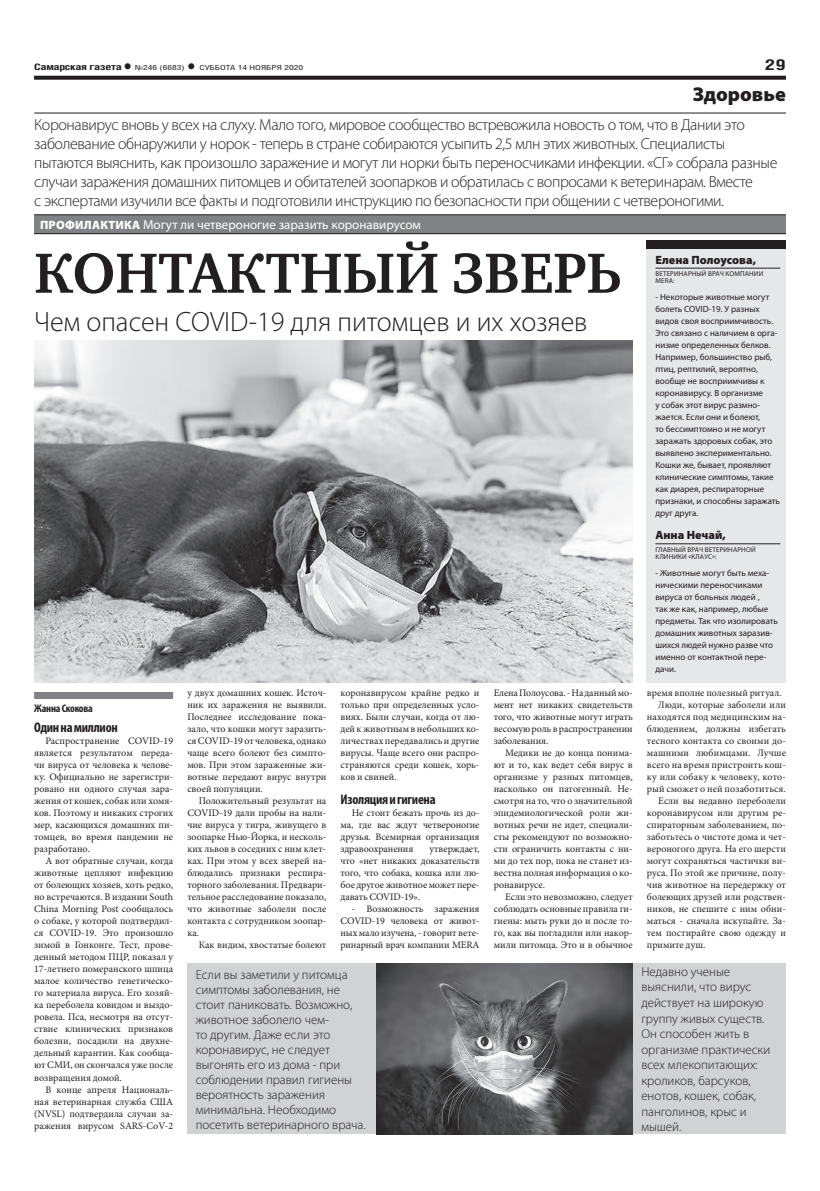
<style>
.page{position:relative;width:820px;height:1191px;background:#fff}
.page>*{position:absolute;margin:0;border:0;box-sizing:border-box;transform-origin:0 0}
.t1{font:700 58px "Charter C";color:#231f20}
.t2{font:300 28px "Myriad Pro";color:#231f20}
.t3{font:900 20px "Myriad Pro";color:#231f20}
.t4{font:300 16px/19px "Myriad Pro";letter-spacing:-.025em;color:#231f20}
.t5{font:700 15px "Helios Cond";color:#231f20;scale:1.4 1}
.t6{font:700 condensed 14px "Myriad Pro";letter-spacing:-.02em;color:#231f20}
.t7{font:300 13px/15px "Myriad Pro";color:#231f20}
.t8{font:13px "Myriad Pro";color:#fff}
.t9{font:900 12px "Myriad Pro";color:#231f20}
.t10{font:700 condensed 11px "Myriad Pro";letter-spacing:-.02em;color:#231f20}
.t11{font:10px/12px "Minion Pro";color:#231f20;text-align:justify}
.t12{font:9px/12px "Myriad Pro";color:#231f20}
.t13{font:700 9px "Helios Cond";letter-spacing:-.02em;color:#231f20;scale:1.4 1}
.t14{font:7px/7px "Myriad Pro";letter-spacing:.02em;color:#231f20}
.t15{font:7px "Helios Cond";color:#231f20;scale:1.4 1}
.s1{font-size:16px}
.s2{font-weight:700;font-size:16px}
.s3{font-weight:900;font-size:12px}
</style>
<div class="page">
<svg style="left:34px;top:76px;width:751px;height:4px;background:#322f2f"></svg>
<div style="left:646px;top:249px;width:139px;height:433px;background:#e6e7e9"></div>
<hr style="left:655px;top:268px;width:125px;height:1px;background:#231f20">
<hr style="left:655px;top:543px;width:125px;height:1px;background:#231f20">
<div style="left:646px;top:240px;width:139px;height:9px;background:#231f20"></div>
<div style="left:34px;top:692px;width:139px;height:7px;background:#808285"></div>
<hr style="left:34px;top:113px;width:751px;height:1px;background:#231f20">
<div style="left:34px;top:215px;width:751px;height:19px;background:#808285"></div>
<hr style="left:34px;top:214px;width:751px;height:1px;background:#231f20">
<hr style="left:34px;top:233px;width:751px;height:1px;background:#231f20">
<img style="left:34px;top:341px;width:598px;height:341px">
<div style="left:187px;top:963px;width:598px;height:170px;background:#d1d2d4"></div>
<img style="left:376px;top:963px;width:256px;height:171px">
<p class="t13" style="left:34px;top:61px;width:71px">Самарская газета<span class="s1">•</span></p>
<p class="t15" style="left:135px;top:63px;width:122px">№246 (6683) <span class="s2">•</span> СУББОТА 14 НОЯБРЯ 2020</p>
<h3 class="t5" style="left:764px;top:55px;width:17px">29</h3>
<h3 class="t3" style="left:692px;top:83px;width:95px">Здоровье</h3>
<p class="t4" style="left:34px;top:115px;width:744px">Коронавирус вновь у всех на слуху. Мало того, мировое сообщество встревожила новость о том, что в Дании это заболевание обнаружили у норок - теперь в стране собираются усыпить 2,5 млн этих животных. Специалисты пытаются выяснить, как произошло заражение и могут ли норки быть переносчиками инфекции. «СГ» собрала разные случаи заражения домашних питомцев и обитателей зоопарков и обратилась с вопросами к ветеринарам. Вместе<br>с экспертами изучили все факты и подготовили инструкцию по безопасности при общении с четвероногими.</p>
<h3 class="t8" style="left:40px;top:217px;width:382px"><span class="s3">ПРОФИЛАКТИКА</span> Могут ли четвероногие заразить коронавирусом</h3>
<h1 class="t1" style="left:34px;top:241px;width:588px">КОНТАКТНЫЙ ЗВЕРЬ</h1>
<h2 class="t2" style="left:34px;top:305px;width:554px">Чем опасен COVID-19 для питомцев и их хозяев</h2>
<p class="t9" style="left:655px;top:253px;width:102px">Елена Полоусова,</p>
<p class="t14" style="left:655px;top:270px;width:109px">ВЕТЕРИНАРНЫЙ ВРАЧ КОМПАНИИ<br>MERA:</p>
<p class="t12" style="left:655px;top:291px;width:126px">- Некоторые животные могут болеть COVID-19. У разных видов своя восприимчивость.<br>Это связано с наличием в орга&shy;низме определенных белков.<br>Например, большинство рыб, птиц, рептилий, вероятно, вообще не восприимчивы к коронавирусу. В организме<br>у собак этот вирус размно&shy;жается. Если они и болеют,<br>то бессимптомно и не могут заражать здоровых собак, это выявлено экспериментально.<br>Кошки же, бывает, проявляют клинические симптомы, такие как диарея, респираторные признаки, и способны заражать друг друга.</p>
<p class="t9" style="left:655px;top:528px;width:72px">Анна Нечай,</p>
<p class="t14" style="left:655px;top:546px;width:102px">ГЛАВНЫЙ ВРАЧ ВЕТЕРИНАРНОЙ<br>КЛИНИКИ «КЛАУС»:</p>
<p class="t12" style="left:655px;top:567px;width:124px">- Животные могут быть меха&shy;ническими переносчиками вируса от больных людей ,<br>так же как, например, любые предметы. Так что изолировать домашних животных заразив&shy;шихся людей нужно разве что именно от контактной пере&shy;дачи.</p>
<p class="t10" style="left:34px;top:702px;width:60px">Жанна Скокова</p>
<h3 class="t6" style="left:34px;top:719px;width:85px">Один на миллион</h3>
<p class="t11" style="left:34px;top:735px;width:140px;text-indent:11px">Распространение COVID-19 является результатом переда&shy;чи вируса от человека к челове&shy;ку. Официально не зарегистри&shy;ровано ни одного случая зара&shy;жения от кошек, собак или хомя&shy;ков. Поэтому и никаких строгих мер, касающихся домашних пи&shy;томцев, во время пандемии не разработано.</p>
<p class="t11" style="left:34px;top:855px;width:140px;text-indent:11px">А вот обратные случаи, когда животные цепляют инфекцию от болеющих хозяев, хоть редко, но встречаются. В издании South China Morning Post сообщалось о собаке, у которой подтвердил&shy;ся COVID-19. Это произошло зимой в Гонконге. Тест, прове&shy;денный методом ПЦР, показал у 17-летнего померанского шпица малое количество генетическо&shy;го материала вируса. Его хозяй&shy;ка переболела ковидом и выздо&shy;ровела. Пса, несмотря на отсут&shy;ствие клинических признаков болезни, посадили на двухне&shy;дельный карантин. Как сообща&shy;ют СМИ, он скончался уже после возвращения домой.</p>
<p class="t11" style="left:34px;top:1083px;width:140px;text-indent:11px">В конце апреля Националь&shy;ная ветеринарная служба США (NVSL) подтвердила случаи за&shy;ражения вирусом SARS-CoV-2</p>
<p class="t11" style="left:187px;top:687px;width:140px">у двух домашних кошек. Источ&shy;ник их заражения не выявили.<br>Последнее исследование пока&shy;зало, что кошки могут заразить&shy;ся COVID-19 от человека, однако чаще всего болеют без симпто&shy;мов. При этом зараженные жи&shy;вотные передают вирус внутри своей популяции.</p>
<p class="t11" style="left:187px;top:795px;width:140px;text-indent:11px">Положительный результат на COVID-19 дали пробы на нали&shy;чие вируса у тигра, живущего в зоопарке Нью-Йорка, и несколь&shy;ких львов в соседних с ним клет&shy;ках. При этом у всех зверей на&shy;блюдались признаки респира&shy;торного заболевания. Предвари&shy;тельное расследование показало, что животные заболели после контакта с сотрудником зоопар&shy;ка.</p>
<p class="t11" style="left:198px;top:939px;width:129px">Как видим, хвостатые болеют</p>
<p class="t11" style="left:340px;top:687px;width:140px">коронавирусом крайне редко и только при определенных усло&shy;виях. Были случаи, когда от лю&shy;дей к животным в небольших ко&shy;личествах передавались и другие вирусы. Чаще всего они распро&shy;страняются среди кошек, хорь&shy;ков и свиней.</p>
<h3 class="t6" style="left:340px;top:791px;width:97px">Изоляция и гигиена</h3>
<p class="t11" style="left:340px;top:807px;width:140px;text-indent:11px">Не стоит бежать прочь из до&shy;ма, где вас ждут четвероногие друзья. Всемирная организация здравоохранения</p>
<p class="t11" style="left:340px;top:843px;width:140px;text-indent:89px">утверждает, что «нет никаких доказательств того, что собака, кошка или лю&shy;бое другое животное может пере&shy;давать COVID-19».</p>
<p class="t11" style="left:340px;top:903px;width:140px;text-indent:11px">- Возможность заражения COVID-19 человека от живот&shy;ных мало изучена, - говорит вете&shy;ринарный врач компании MERA</p>
<p class="t11" style="left:493px;top:687px;width:140px">Елена Полоусова. - На данный мо&shy;мент нет никаких свидетельств того, что животные могут играть весомую роль в распространении заболевания.</p>
<p class="t11" style="left:493px;top:747px;width:140px;text-indent:11px">Медики не до конца понима&shy;ют и то, как ведет себя вирус в организме у разных питомцев, насколько он патогенный. Не&shy;смотря на то, что о значительной эпидемиологической роли жи&shy;вотных речи не идет, специали&shy;сты рекомендуют по возможно&shy;сти ограничить контакты с ни&shy;ми до тех пор, пока не станет из&shy;вестна полная информация о ко&shy;ронавирусе.</p>
<p class="t11" style="left:493px;top:891px;width:140px;text-indent:11px">Если это невозможно, следует соблюдать основные правила ги&shy;гиены: мыть руки до и после то&shy;го, как вы погладили или накор&shy;мили питомца. Это и в обычное</p>
<p class="t11" style="left:646px;top:687px;width:136px">время вполне полезный ритуал.</p>
<p class="t11" style="left:658px;top:699px;width:129px">Люди, которые заболели или</p>
<p class="t11" style="left:646px;top:711px;width:140px">находятся под медицинским на-</p>
<p class="t11" style="left:646px;top:723px;width:140px">блюдением, должны избегать</p>
<p class="t11" style="left:646px;top:735px;width:140px">тесного контакта со своими до-</p>
<p class="t11" style="left:646px;top:747px;width:140px">машними любимцами. Лучше</p>
<p class="t11" style="left:646px;top:759px;width:140px">всего на время пристроить кош-</p>
<p class="t11" style="left:646px;top:771px;width:140px">ку или собаку к человеку, кото-</p>
<p class="t11" style="left:646px;top:783px;width:140px">рый сможет о ней позаботиться.</p>
<p class="t11" style="left:658px;top:795px;width:129px">Если вы недавно переболели</p>
<p class="t11" style="left:646px;top:807px;width:140px">коронавирусом или другим ре-</p>
<p class="t11" style="left:646px;top:819px;width:140px">спираторным заболеванием, по-</p>
<p class="t11" style="left:646px;top:831px;width:140px">заботьтесь о чистоте дома и чет-</p>
<p class="t11" style="left:646px;top:843px;width:140px">вероногого друга. На его шерсти</p>
<p class="t11" style="left:646px;top:855px;width:140px">могут сохраняться частички ви-</p>
<p class="t11" style="left:646px;top:867px;width:140px">руса. По этой же причине, полу-</p>
<p class="t11" style="left:646px;top:879px;width:140px">чив животное на передержку от</p>
<p class="t11" style="left:646px;top:891px;width:140px">болеющих друзей или родствен-</p>
<p class="t11" style="left:646px;top:903px;width:140px">ников, не спешите с ним обни-</p>
<p class="t11" style="left:646px;top:915px;width:140px">маться - сначала искупайте. За-</p>
<p class="t11" style="left:646px;top:927px;width:140px">тем постирайте свою одежду и</p>
<p class="t11" style="left:646px;top:939px;width:60px">примите душ.</p>
<p class="t7" style="left:196px;top:966px;width:171px">Если вы заметили у питомца симптомы заболевания, не стоит паниковать. Возможно, животное заболело чем-<br>то другим. Даже если это коронавирус, не следует выгонять его из дома - при соблюдении правил гигиены вероятность заражения минимальна. Необходимо посетить ветеринарного врача.</p>
<h3 class="t7" style="left:641px;top:963px;width:130px;line-height:15.5px">Недавно ученые выяснили, что вирус действует на широкую группу живых существ.<br>Он способен жить в организме практически всех млекопитающих: кроликов, барсуков, енотов, кошек, собак, панголинов, крыс и мышей.</h3>
</div>
